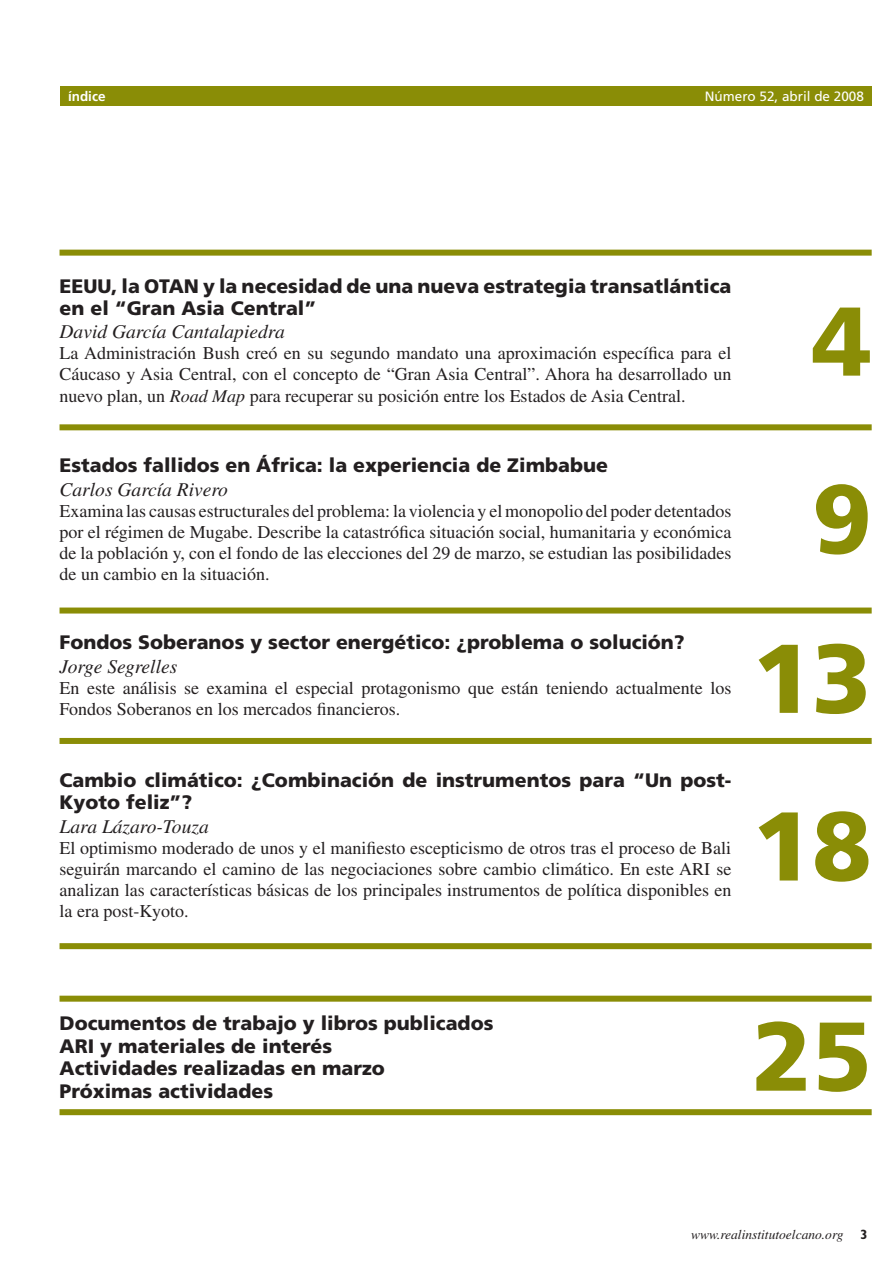
<style>
.page{position:relative;width:893px;height:1263px;background:#fff}
.page>*{position:absolute;margin:0;border:0;box-sizing:border-box;transform-origin:0 0}
.t1{font:900 97.5px "Frutiger LT Std";color:#8a8d06}
.t2{font:900 19.5px/22.5px "Frutiger LT Std";color:#231f20}
.t3{font:italic 19.5px "Times LT Std";color:#231f20}
.t4{font:18px/21px "Times LT Std";color:#231f20;text-align:justify}
.t5{font:italic 13.5px "Times LT Std";color:#231f20}
.t6{font:13.5px "Frutiger LT Std";color:#fff}
.t7{font:700 13.5px "Frutiger LT Std";color:#fff}
.t8{font:700 condensed 13.5px "Gill Sans Std";color:#231f20}
.s1{font-style:italic}
</style>
<div class="page">
<div style="left:60px;top:86px;width:812px;height:20px;background:#8a8d06"></div>
<div style="left:60px;top:424px;width:812px;height:6px;background:#8a8d06"></div>
<div style="left:60px;top:607px;width:812px;height:6px;background:#8a8d06"></div>
<div style="left:60px;top:738px;width:812px;height:6px;background:#8a8d06"></div>
<div style="left:60px;top:943px;width:812px;height:6px;background:#8a8d06"></div>
<div style="left:60px;top:250px;width:812px;height:6px;background:#8a8d06"></div>
<div style="left:60px;top:1109px;width:812px;height:6px;background:#8a8d06"></div>
<div style="left:60px;top:996px;width:812px;height:6px;background:#8a8d06"></div>
<p class="t7" style="left:68px;top:88px;width:39px">índice</p>
<p class="t6" style="left:705px;top:88px;width:161px">Número 52, abril de 2008</p>
<p class="t2" style="left:60px;top:274px;width:673px">EEUU, la OTAN y la necesidad de una nueva estrategia transatlántica en el “Gran Asia Central”</p>
<p class="t3" style="left:60px;top:321px;width:227px">David García Cantalapiedra</p>
<p class="t4" style="left:60px;top:343px;width:673px">La Administración Bush creó en su segundo mandato una aproximación específica para el Cáucaso y Asia Central, con el concepto de “Gran Asia Central”. Ahora ha desarrollado un nuevo plan, un <span class="s1">Road Map</span> para recuperar su posición entre los Estados de Asia Central.</p>
<p class="t2" style="left:60px;top:454px;width:550px">Estados fallidos en África: la experiencia de Zimbabue</p>
<p class="t3" style="left:60px;top:478px;width:170px">Carlos García Rivero</p>
<p class="t4" style="left:60px;top:500px;width:673px">Examina las causas estructurales del problema: la violencia y el monopolio del poder detentados por el régimen de Mugabe. Describe la catastrófica situación social, humanitaria y económica de la población y, con el fondo de las elecciones del 29 de marzo, se estudian las posibilidades de un cambio en la situación.</p>
<p class="t2" style="left:60px;top:631px;width:627px">Fondos Soberanos y sector energético: ¿problema o solución?</p>
<p class="t3" style="left:60px;top:656px;width:119px">Jorge Segrelles</p>
<p class="t4" style="left:60px;top:677px;width:673px">En este análisis se examina el especial protagonismo que están teniendo actualmente los<br>Fondos Soberanos en los mercados financieros.</p>
<p class="t2" style="left:60px;top:768px;width:673px">Cambio climático: ¿Combinación de instrumentos para “Un post-<br>Kyoto feliz”?</p>
<p class="t3" style="left:60px;top:815px;width:151px">Lara Lázaro-Touza</p>
<p class="t4" style="left:60px;top:837px;width:673px">El optimismo moderado de unos y el manifiesto escepticismo de otros tras el proceso de Bali seguirán marcando el camino de las negociaciones sobre cambio climático. En este ARI se analizan las características básicas de los principales instrumentos de política disponibles en la era post-Kyoto.</p>
<h1 class="t1" style="left:812px;top:283px;width:61px">4</h1>
<h1 class="t1" style="left:812px;top:460px;width:61px">9</h1>
<h1 class="t1" style="left:752px;top:620px;width:121px">13</h1>
<h1 class="t1" style="left:752px;top:787px;width:121px">18</h1>
<p class="t2" style="left:60px;top:1012px;width:435px">Documentos de trabajo y libros publicados<br>ARI y materiales de interés<br>Actividades realizadas en marzo<br>Próximas actividades</p>
<h1 class="t1" style="left:752px;top:998px;width:121px">25</h1>
<p class="t5" style="left:691px;top:1227px;width:154px">www.realinstitutoelcano.org</p>
<p class="t8" style="left:860px;top:1226px;width:9px">3</p>
</div>
